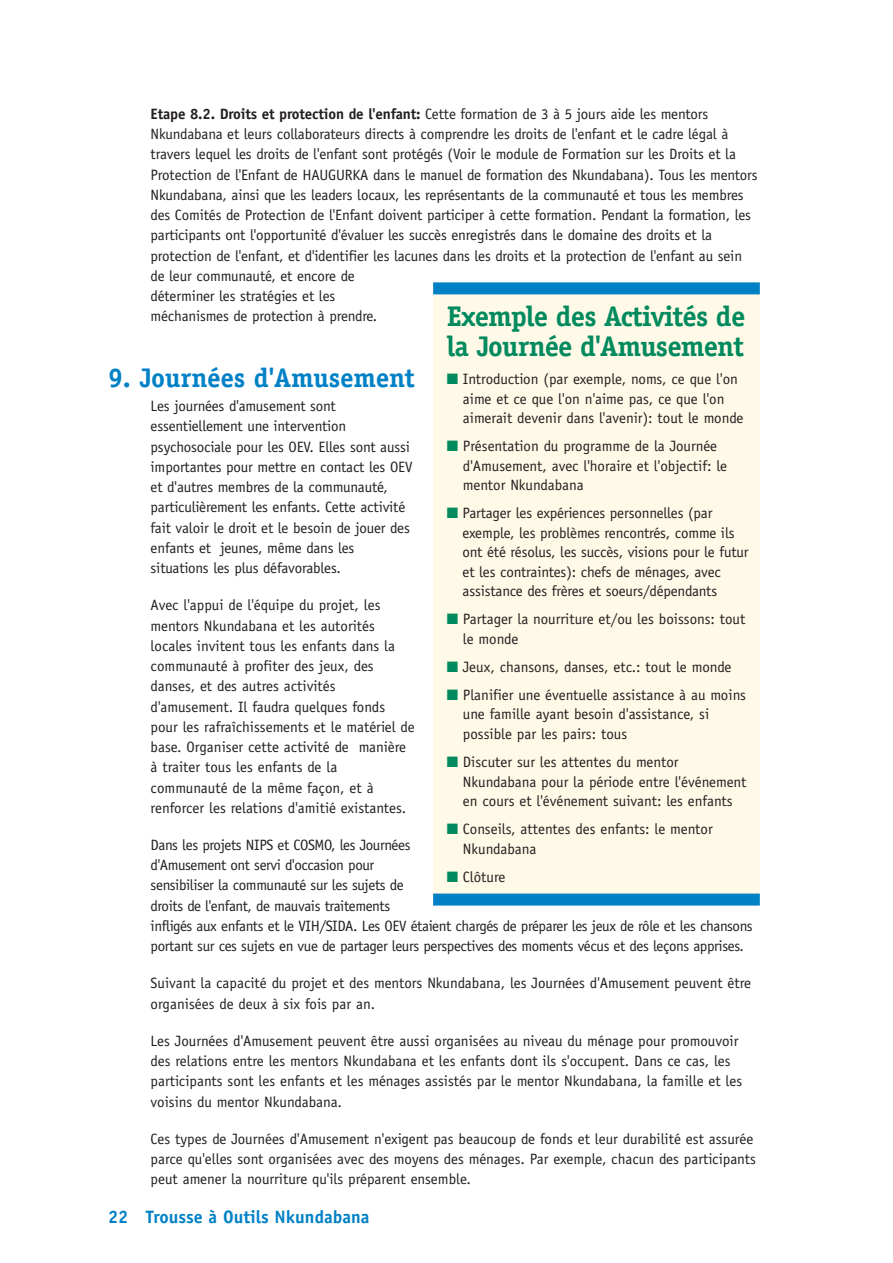
<style>
.page{position:relative;width:893px;height:1263px;background:#fff}
.page>*{position:absolute;margin:0;border:0;box-sizing:border-box;transform-origin:0 0}
.t1{font:700 28.5px/30px "Officina Serif";letter-spacing:-.03em;color:#008a5e}
.t2{font:700 27px "Officina Serif";letter-spacing:-.005em;color:#0081c6}
.t3{font:700 18px "Officina Sans Std";color:#0081c6}
.t4{font:15px/20.2px "Officina Sans Std";letter-spacing:-.01em;color:#231f20}
.s1{font-weight:700}
.s2{color:#008a5e}
</style>
<div class="page">
<div style="left:433px;top:282px;width:326px;height:618px;background:#fff9e7"></div>
<div style="left:433px;top:282px;width:326px;height:12px;background:#0081c6"></div>
<div style="left:433px;top:894px;width:326px;height:12px;background:#0081c6"></div>
<p class="t4" style="left:151px;top:105px;width:608px"><span class="s1">Etape 8.2. Droits et protection de l'enfant:</span> Cette formation de 3 à 5 jours aide les mentors Nkundabana et leurs collaborateurs directs à comprendre les droits de l'enfant et le cadre légal à travers lequel les droits de l'enfant sont protégés (Voir le module de Formation sur les Droits et la Protection de l'Enfant de HAUGURKA dans le manuel de formation des Nkundabana). Tous les mentors Nkundabana, ainsi que les leaders locaux, les représentants de la communauté et tous les membres des Comités de Protection de l'Enfant doivent participer à cette formation. Pendant la formation, les participants ont l'opportunité d'évaluer les succès enregistrés dans le domaine des droits et la protection de l'enfant, et d'identifier les lacunes dans les droits et la protection de l'enfant au sein de leur communauté, et encore de<br>déterminer les stratégies et les<br>méchanismes de protection à prendre.</p>
<h1 class="t1" style="left:447px;top:304px;width:300px">Exemple des Activités de la Journée d'Amusement</h1>
<p class="t4" style="left:463px;top:371px;width:282px;line-height:19.5px;text-indent:-16px"><span class="s2">■</span> Introduction (par exemple, noms, ce que l'on aime et ce que l'on n'aime pas, ce que l'on aimerait devenir dans l'avenir): tout le monde</p>
<p class="t4" style="left:463px;top:438px;width:266px;line-height:19.5px;text-indent:-16px"><span class="s2">■</span> Présentation du programme de la Journée d'Amusement, avec l'horaire et l'objectif: le mentor Nkundabana</p>
<p class="t4" style="left:462px;top:505px;width:287px;line-height:19.5px;text-indent:-16px"><span class="s2">■</span> Partager les expériences personnelles (par exemple, les problèmes rencontrés, comme ils ont été résolus, les succès, visions pour le futur et les contraintes): chefs de ménages, avec assistance des frères et soeurs/dépendants</p>
<p class="t4" style="left:463px;top:611px;width:284px;line-height:19.5px;text-indent:-16px"><span class="s2">■</span> Partager la nourriture et/ou les boissons: tout le monde</p>
<p class="t4" style="left:447px;top:658px;width:286px"><span class="s2">■</span> Jeux, chansons, danses, etc.: tout le monde</p>
<p class="t4" style="left:463px;top:686px;width:284px;line-height:19.5px;text-indent:-16px"><span class="s2">■</span> Planifier une éventuelle assistance à au moins une famille ayant besoin d'assistance, si possible par les pairs: tous</p>
<p class="t4" style="left:463px;top:753px;width:285px;line-height:19.5px;text-indent:-16px"><span class="s2">■</span> Discuter sur les attentes du mentor<br>Nkundabana pour la période entre l'événement en cours et l'événement suivant: les enfants</p>
<p class="t4" style="left:463px;top:820px;width:251px;line-height:19.5px;text-indent:-16px"><span class="s2">■</span> Conseils, attentes des enfants: le mentor<br>Nkundabana</p>
<p class="t4" style="left:447px;top:867px;width:60px"><span class="s2">■</span> Clôture</p>
<h2 class="t2" style="left:108px;top:367px;width:308px">9. Journées d'Amusement</h2>
<p class="t4" style="left:151px;top:397px;width:263px">Les journées d'amusement sont essentiellement une intervention psychosociale pour les OEV. Elles sont aussi importantes pour mettre en contact les OEV et d'autres membres de la communauté, particulièrement les enfants. Cette activité fait valoir le droit et le besoin de jouer des enfants et jeunes, même dans les situations les plus défavorables.</p>
<p class="t4" style="left:151px;top:596px;width:266px">Avec l'appui de l'équipe du projet, les mentors Nkundabana et les autorités locales invitent tous les enfants dans la communauté à profiter des jeux, des danses, et des autres activités d'amusement. Il faudra quelques fonds pour les rafraîchissements et le matériel de base. Organiser cette activité de manière à traiter tous les enfants de la communauté de la même façon, et à renforcer les relations d'amitié existantes.</p>
<p class="t4" style="left:151px;top:836px;width:603px">Dans les projets NIPS et COSMO, les Journées<br>d'Amusement ont servi d'occasion pour<br>sensibiliser la communauté sur les sujets de<br>droits de l'enfant, de mauvais traitements<br>infligés aux enfants et le VIH/SIDA. Les OEV étaient chargés de préparer les jeux de rôle et les chansons portant sur ces sujets en vue de partager leurs perspectives des moments vécus et des leçons apprises.</p>
<p class="t4" style="left:151px;top:974px;width:602px">Suivant la capacité du projet et des mentors Nkundabana, les Journées d'Amusement peuvent être organisées de deux à six fois par an.</p>
<p class="t4" style="left:151px;top:1032px;width:593px">Les Journées d'Amusement peuvent être aussi organisées au niveau du ménage pour promouvoir des relations entre les mentors Nkundabana et les enfants dont ils s'occupent. Dans ce cas, les participants sont les enfants et les ménages assistés par le mentor Nkundabana, la famille et les voisins du mentor Nkundabana.</p>
<p class="t4" style="left:151px;top:1130px;width:606px">Ces types de Journées d'Amusement n'exigent pas beaucoup de fonds et leur durabilité est assurée parce qu'elles sont organisées avec des moyens des ménages. Par exemple, chacun des participants peut amener la nourriture qu'ils préparent ensemble.</p>
<p class="t3" style="left:108px;top:1210px;width:263px">22 Trousse à Outils Nkundabana</p>
</div>
